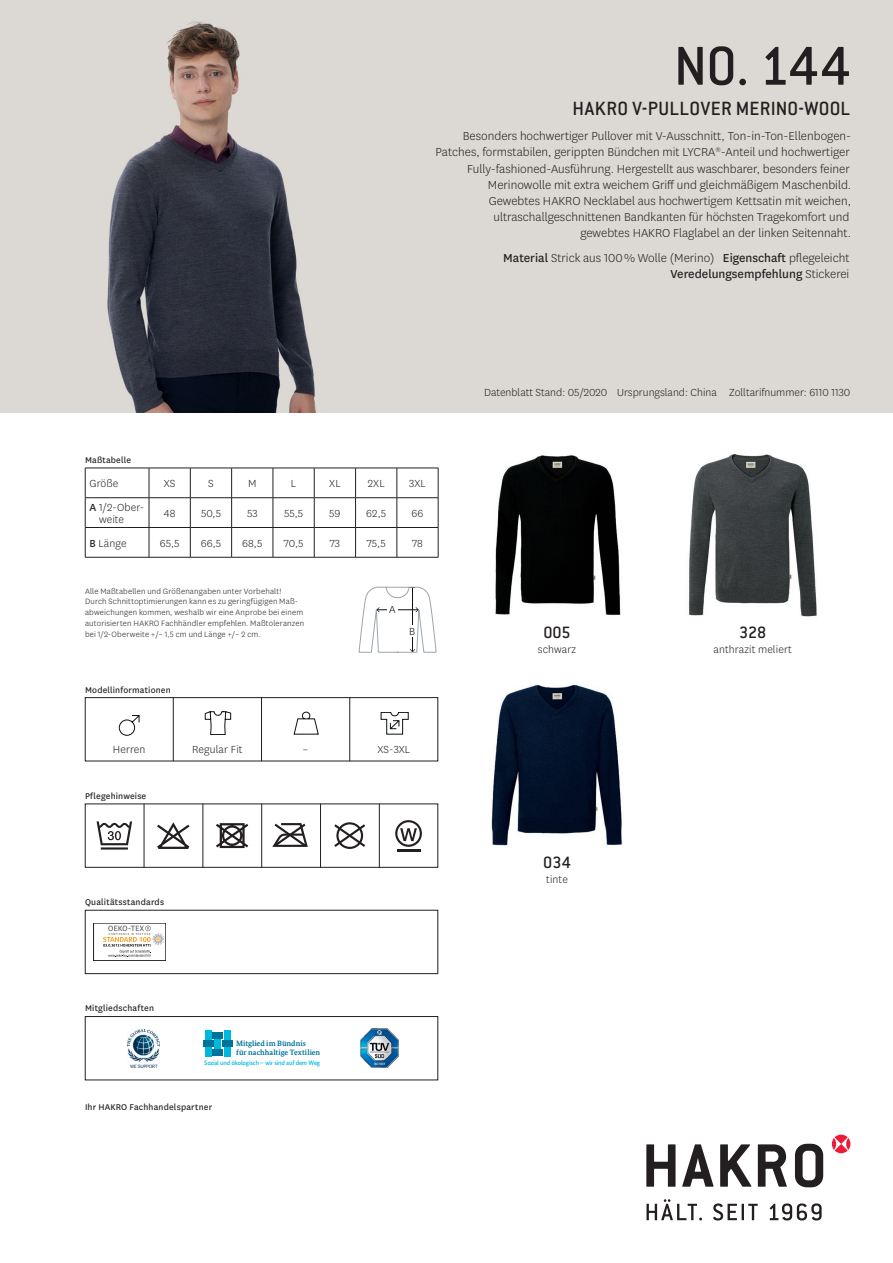
<style>
.page{position:relative;width:893px;height:1263px;background:#fff}
.page>*{position:absolute;margin:0;border:0;box-sizing:border-box;transform-origin:0 0}
.t1{font:500 60px "Conduit ITC Pro";color:#231f20}
.t2{font:500 21px "Conduit ITC Pro";letter-spacing:.015em;color:#231f20}
.t3{font:500 18px "Conduit ITC Pro";letter-spacing:-.005em;color:#231f20}
.t4{font:300 13.5px/16.2px "National";color:#231f20;text-align:right}
.t5{font:300 12px/12px "National";letter-spacing:.005em;color:#231f20}
.t6{font:300 12px "National";color:#0d1111}
.t7{font:9.75px "National";letter-spacing:.02em;color:#231f20}
.t8{font:300 9px/10.8px "National";letter-spacing:.02em;color:#231f20}
.t9{font:700 7.8px/8.7px "Bundes Serif";color:#00739a}
.t10{font:500 6.45px "Bundes Sans";letter-spacing:-.02em;color:#00b8de}
.s1{font-weight:400}
</style>
<div class="page">
<svg style="left:646px;top:1199px;width:56px;height:21px"></svg>
<svg style="left:713px;top:1203px;width:45px;height:17px"></svg>
<svg style="left:770px;top:1203px;width:52px;height:17px"></svg>
<svg style="left:646px;top:1144px;width:29px;height:43px"></svg>
<svg style="left:682px;top:1144px;width:31px;height:43px"></svg>
<svg style="left:720px;top:1144px;width:31px;height:43px"></svg>
<svg style="left:758px;top:1144px;width:29px;height:43px"></svg>
<svg style="left:795px;top:1144px;width:28px;height:43px"></svg>
<svg style="left:834px;top:1134px;width:14px;height:19px"></svg>
<svg style="left:846px;top:1138px;width:4px;height:12px"></svg>
<svg style="left:832px;top:1138px;width:4px;height:12px"></svg>
<div style="left:205px;top:1030px;width:6px;height:9px;background:#00b8de"></div>
<div style="left:224px;top:1030px;width:7px;height:9px;background:#00b8de"></div>
<div style="left:214px;top:1039px;width:7px;height:9px;background:#00b8de"></div>
<div style="left:203px;top:1040px;width:10px;height:7px;background:#00739a"></div>
<div style="left:222px;top:1040px;width:10px;height:7px;background:#00739a"></div>
<div style="left:212px;top:1032px;width:11px;height:6px;background:#00739a"></div>
<div style="left:212px;top:1049px;width:11px;height:7px;background:#00739a"></div>
<div style="left:205px;top:1048px;width:6px;height:9px;background:#00b8de"></div>
<div style="left:224px;top:1048px;width:7px;height:9px;background:#00b8de"></div>
<img style="left:128px;top:1029px;width:32px;height:38px">
<img style="left:360px;top:1029px;width:39px;height:38px">
<div style="left:85px;top:1016px;width:353px;height:64px;border:1px solid #231f20"></div>
<div style="left:85px;top:910px;width:353px;height:64px;border:1px solid #231f20"></div>
<div style="left:85px;top:697px;width:353px;height:64px;border:1px solid #231f20"></div>
<hr style="left:349px;top:697px;width:1px;height:64px;background:#231f20">
<hr style="left:261px;top:697px;width:1px;height:64px;background:#231f20">
<hr style="left:173px;top:697px;width:1px;height:64px;background:#231f20">
<svg style="left:294px;top:712px;width:25px;height:22px"></svg>
<svg style="left:381px;top:712px;width:28px;height:22px"></svg>
<svg style="left:119px;top:715px;width:21px;height:21px"></svg>
<svg style="left:205px;top:711px;width:26px;height:24px"></svg>
<svg style="left:97px;top:821px;width:35px;height:28px"></svg>
<svg style="left:157px;top:822px;width:32px;height:27px"></svg>
<svg style="left:216px;top:823px;width:32px;height:25px"></svg>
<svg style="left:272px;top:823px;width:36px;height:24px"></svg>
<svg style="left:334px;top:822px;width:31px;height:27px"></svg>
<svg style="left:395px;top:820px;width:27px;height:27px"></svg>
<hr style="left:397px;top:849px;width:23px;height:2px;background:#231f20">
<hr style="left:144px;top:804px;width:1px;height:63px;background:#231f20">
<hr style="left:203px;top:804px;width:1px;height:63px;background:#231f20">
<hr style="left:261px;top:804px;width:1px;height:63px;background:#231f20">
<hr style="left:320px;top:804px;width:1px;height:63px;background:#231f20">
<hr style="left:379px;top:804px;width:1px;height:63px;background:#231f20">
<svg style="left:359px;top:587px;width:77px;height:65px"></svg>
<img style="left:495px;top:455px;width:126px;height:160px">
<img style="left:689px;top:454px;width:128px;height:163px">
<img style="left:491px;top:685px;width:131px;height:161px">
<img style="left:0;top:0;width:893px;height:412px">
<svg style="left:103px;top:925px;width:61px;height:32px"></svg>
<hr style="left:85px;top:468px;width:64px;height:1px;background:#231f20">
<hr style="left:149px;top:468px;width:41px;height:1px;background:#231f20">
<hr style="left:190px;top:468px;width:42px;height:1px;background:#231f20">
<hr style="left:232px;top:468px;width:41px;height:1px;background:#231f20">
<hr style="left:273px;top:468px;width:41px;height:1px;background:#231f20">
<hr style="left:314px;top:468px;width:42px;height:1px;background:#231f20">
<hr style="left:356px;top:468px;width:41px;height:1px;background:#231f20">
<hr style="left:397px;top:468px;width:41px;height:1px;background:#231f20">
<hr style="left:85px;top:497px;width:64px;height:1px;background:#231f20">
<hr style="left:149px;top:497px;width:41px;height:1px;background:#231f20">
<hr style="left:190px;top:497px;width:42px;height:1px;background:#231f20">
<hr style="left:232px;top:497px;width:41px;height:1px;background:#231f20">
<hr style="left:273px;top:497px;width:41px;height:1px;background:#231f20">
<hr style="left:314px;top:497px;width:42px;height:1px;background:#231f20">
<hr style="left:356px;top:497px;width:41px;height:1px;background:#231f20">
<hr style="left:397px;top:497px;width:41px;height:1px;background:#231f20">
<hr style="left:85px;top:527px;width:64px;height:1px;background:#231f20">
<svg style="left:85px;top:468px;width:1px;height:89px"></svg>
<hr style="left:149px;top:527px;width:41px;height:1px;background:#231f20">
<hr style="left:190px;top:527px;width:42px;height:1px;background:#231f20">
<svg style="left:190px;top:468px;width:1px;height:89px"></svg>
<hr style="left:232px;top:527px;width:41px;height:1px;background:#231f20">
<svg style="left:231px;top:468px;width:1px;height:89px"></svg>
<hr style="left:273px;top:527px;width:41px;height:1px;background:#231f20">
<svg style="left:273px;top:468px;width:1px;height:89px"></svg>
<hr style="left:314px;top:527px;width:42px;height:1px;background:#231f20">
<svg style="left:314px;top:468px;width:1px;height:89px"></svg>
<hr style="left:356px;top:527px;width:41px;height:1px;background:#231f20">
<svg style="left:355px;top:468px;width:1px;height:89px"></svg>
<hr style="left:397px;top:527px;width:41px;height:1px;background:#231f20">
<svg style="left:397px;top:468px;width:1px;height:89px"></svg>
<svg style="left:438px;top:468px;width:1px;height:89px"></svg>
<hr style="left:85px;top:557px;width:64px;height:1px;background:#231f20">
<hr style="left:149px;top:557px;width:41px;height:1px;background:#231f20">
<hr style="left:190px;top:557px;width:42px;height:1px;background:#231f20">
<hr style="left:232px;top:557px;width:41px;height:1px;background:#231f20">
<hr style="left:273px;top:557px;width:41px;height:1px;background:#231f20">
<hr style="left:314px;top:557px;width:42px;height:1px;background:#231f20">
<hr style="left:356px;top:557px;width:41px;height:1px;background:#231f20">
<hr style="left:397px;top:557px;width:41px;height:1px;background:#231f20">
<svg style="left:149px;top:468px;width:1px;height:89px"></svg>
<h1 class="t1" style="left:674px;top:32px;width:178px">NO. 144</h1>
<h2 class="t2" style="left:572px;top:97px;width:279px">HAKRO V-PULLOVER MERINO-WOOL</h2>
<p class="t4" style="left:436px;top:128px;width:417px">Besonders hochwertiger Pullover mit V-Ausschnitt, Ton-in-Ton-Ellenbogen-Patches, formstabilen, gerippten Bündchen mit LYCRA<sup>®</sup>-Anteil und hochwertiger Fully-fashioned-Ausführung. Hergestellt aus waschbarer, besonders feiner Merinowolle mit extra weichem Griff und gleichmäßigem Maschenbild.<br>Gewebtes HAKRO Necklabel aus hochwertigem Kettsatin mit weichen, ultraschallgeschnittenen Bandkanten für höchsten Tragekomfort und<br>gewebtes HAKRO Flaglabel an der linken Seitennaht.</p>
<p class="t4" style="left:503px;top:249px;width:348px"><span class="s1">Material</span> Strick aus 100 % Wolle (Merino) <span class="s1">Eigenschaft</span> pflegeleicht<br><span class="s1">Veredelungsempfehlung</span> Stickerei</p>
<p class="t7" style="left:85px;top:453px;width:48px">Maßtabelle</p>
<p class="t5" style="left:89px;top:477px;width:30px">Größe</p>
<p class="t5" style="left:164px;top:477px;width:13px">XS</p>
<p class="t5" style="left:208px;top:477px;width:7px">S</p>
<p class="t5" style="left:248px;top:477px;width:10px">M</p>
<p class="t5" style="left:291px;top:477px;width:7px">L</p>
<p class="t5" style="left:329px;top:477px;width:13px">XL</p>
<p class="t5" style="left:368px;top:477px;width:18px">2XL</p>
<p class="t5" style="left:409px;top:477px;width:18px">3XL</p>
<p class="t5" style="left:99px;top:501px;width:47px;text-indent:-10px"><span class="s1">A</span> 1/2-Ober&shy;weite</p>
<p class="t5" style="left:164px;top:507px;width:13px">48</p>
<p class="t5" style="left:201px;top:507px;width:21px">50,5</p>
<p class="t5" style="left:247px;top:507px;width:12px">53</p>
<p class="t5" style="left:284px;top:507px;width:21px">55,5</p>
<p class="t5" style="left:329px;top:507px;width:13px">59</p>
<p class="t5" style="left:366px;top:507px;width:22px">62,5</p>
<p class="t5" style="left:412px;top:507px;width:13px">66</p>
<p class="t5" style="left:90px;top:537px;width:38px"><span class="s1">B</span> Länge</p>
<p class="t5" style="left:160px;top:537px;width:21px">65,5</p>
<p class="t5" style="left:201px;top:537px;width:22px">66,5</p>
<p class="t5" style="left:242px;top:537px;width:22px">68,5</p>
<p class="t5" style="left:284px;top:537px;width:21px">70,5</p>
<p class="t5" style="left:330px;top:537px;width:12px">73</p>
<p class="t5" style="left:367px;top:537px;width:20px">75,5</p>
<p class="t5" style="left:412px;top:537px;width:12px">78</p>
<p class="t8" style="left:85px;top:585px;width:221px">Alle Maßtabellen und Größenangaben unter Vorbehalt!<br>Durch Schnittoptimierungen kann es zu geringfügigen Maß&shy;abweichungen kommen, weshalb wir eine Anprobe bei einem autorisierten HAKRO Fachhändler empfehlen. Maßtoleranzen bei 1/2-Oberweite +/– 1,5 cm und Länge +/– 2 cm.</p>
<p class="t7" style="left:85px;top:683px;width:87px">Modellinformationen</p>
<p class="t6" style="left:389px;top:601px;width:8px">A</p>
<p class="t6" style="left:409px;top:623px;width:8px">B</p>
<p class="t5" style="left:113px;top:743px;width:34px">Herren</p>
<p class="t5" style="left:192px;top:743px;width:52px">Regular Fit</p>
<p class="t7" style="left:85px;top:789px;width:63px">Pflegehinweise</p>
<p class="t7" style="left:85px;top:896px;width:81px">Qualitätsstandards</p>
<p class="t7" style="left:85px;top:1002px;width:70px">Mitgliedschaften</p>
<p class="t5" style="left:303px;top:743px;width:8px">–</p>
<p class="t5" style="left:378px;top:743px;width:34px">XS-3XL</p>
<p class="t9" style="left:236px;top:1039px;width:86px">Mitglied im Bündnis<br>für nachhaltige Textilien</p>
<p class="t10" style="left:204px;top:1059px;width:118px">Sozial und ökologisch – wir sind auf dem Weg</p>
<p class="t7" style="left:85px;top:1101px;width:129px">Ihr HAKRO Fachhandelspartner</p>
<p class="t5" style="left:484px;top:386px;width:368px">Datenblatt Stand: 05/2020 Ursprungsland: China Zolltarifnummer: 6110 1130</p>
<h3 class="t3" style="left:543px;top:622px;width:29px">005</h3>
<p class="t5" style="left:538px;top:643px;width:40px">schwarz</p>
<h3 class="t3" style="left:543px;top:852px;width:29px">034</h3>
<p class="t5" style="left:546px;top:873px;width:23px">tinte</p>
<h3 class="t3" style="left:739px;top:622px;width:29px">328</h3>
<p class="t5" style="left:714px;top:643px;width:80px">anthrazit meliert</p>
</div>
